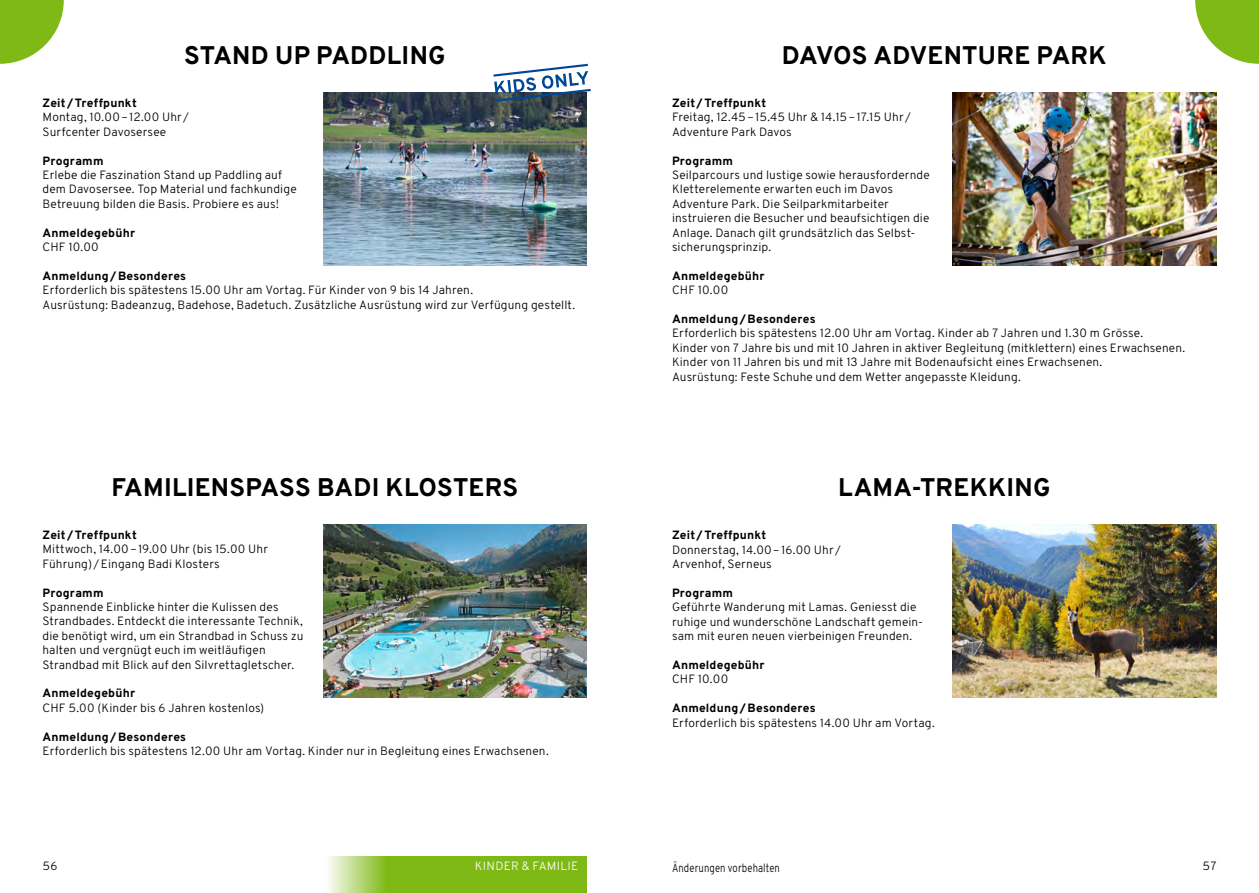
<style>
.page{position:relative;width:1259px;height:893px;background:#fff}
.page>*{position:absolute;margin:0;border:0;box-sizing:border-box;transform-origin:0 0}
.Angebot_Titel{font:800 25.5px "Overpass";letter-spacing:.01em;color:#000}
.Grundtext_Angebote{font:300 12px/14.4px "Overpass";letter-spacing:.01em;color:#000}
.Untertitel_Angebote{font:800 12px "Overpass";letter-spacing:.015em;color:#000}
.Grundtext_Angebote-2{font:300 12px "Overpass";letter-spacing:.01em;color:#000;scale:.8 1}
.t1{font:300 12px "Overpass";letter-spacing:.025em;color:#fff}
</style>
<div class="page">
<svg style="left:1195px;top:0;width:64px;height:64px"></svg>
<svg style="left:0;top:0;width:64px;height:64px"></svg>
<svg style="left:328px;top:856px;width:259px;height:37px;background:#8cc02f"></svg>
<img style="left:323px;top:93px;width:264px;height:172px">
<img style="left:323px;top:525px;width:264px;height:172px">
<img style="left:952px;top:93px;width:264px;height:172px">
<img style="left:952px;top:525px;width:264px;height:172px">
<svg style="left:491px;top:63px;width:100px;height:40px"></svg>
<p class="Angebot_Titel" style="left:184px;top:39px;width:263px">STAND UP PADDLING</p>
<p class="Untertitel_Angebote" style="left:43px;top:95px;width:96px">Zeit/Treffpunkt</p>
<p class="Grundtext_Angebote" style="left:43px;top:110px;width:148px">Montag, 10.00–12.00 Uhr/<br>Surfcenter Davosersee</p>
<p class="Untertitel_Angebote" style="left:43px;top:153px;width:62px">Programm</p>
<p class="Grundtext_Angebote" style="left:43px;top:168px;width:256px">Erlebe die Faszination Stand up Paddling auf dem Davosersee. Top Material und fachkundige<br>Betreuung bilden die Basis. Probiere es aus!</p>
<p class="Untertitel_Angebote" style="left:43px;top:225px;width:94px">Anmeldegebühr</p>
<p class="Grundtext_Angebote" style="left:43px;top:240px;width:58px">CHF 10.00</p>
<p class="Untertitel_Angebote" style="left:43px;top:268px;width:145px">Anmeldung/Besonderes</p>
<p class="Grundtext_Angebote" style="left:43px;top:283px;width:432px">Erforderlich bis spätestens 15.00 Uhr am Vortag. Für Kinder von 9 bis 14 Jahren.</p>
<p class="Grundtext_Angebote" style="left:43px;top:297px;width:534px">Ausrüstung: Badeanzug, Badehose, Badetuch. Zusätzliche Ausrüstung wird zur Verfügung gestellt.</p>
<p class="Angebot_Titel" style="left:111px;top:471px;width:408px">FAMILIENSPASS BADI KLOSTERS</p>
<p class="Untertitel_Angebote" style="left:43px;top:527px;width:96px">Zeit/Treffpunkt</p>
<p class="Grundtext_Angebote" style="left:43px;top:542px;width:227px">Mittwoch, 14.00–19.00 Uhr (bis 15.00 Uhr<br>Führung) /Eingang Badi Klosters</p>
<p class="Untertitel_Angebote" style="left:43px;top:585px;width:62px">Programm</p>
<p class="Grundtext_Angebote" style="left:43px;top:600px;width:262px">Spannende Einblicke hinter die Kulissen des Strandbades. Entdeckt die interessante Technik, die benötigt wird, um ein Strandbad in Schuss zu halten und vergnügt euch im weitläufigen Strandbad mit Blick auf den Silvrettagletscher.</p>
<p class="Untertitel_Angebote" style="left:43px;top:686px;width:94px">Anmeldegebühr</p>
<p class="Grundtext_Angebote" style="left:43px;top:700px;width:223px">CHF 5.00 (Kinder bis 6 Jahren kostenlos)</p>
<p class="Untertitel_Angebote" style="left:43px;top:729px;width:145px">Anmeldung/Besonderes</p>
<p class="Grundtext_Angebote" style="left:43px;top:744px;width:508px">Erforderlich bis spätestens 12.00 Uhr am Vortag. Kinder nur in Begleitung eines Erwachsenen.</p>
<p class="Angebot_Titel" style="left:782px;top:39px;width:326px">DAVOS ADVENTURE PARK</p>
<p class="Untertitel_Angebote" style="left:672px;top:95px;width:96px">Zeit/Treffpunkt</p>
<p class="Grundtext_Angebote" style="left:672px;top:110px;width:240px">Freitag, 12.45–15.45 Uhr &amp; 14.15–17.15 Uhr /<br>Adventure Park Davos</p>
<p class="Untertitel_Angebote" style="left:672px;top:153px;width:62px">Programm</p>
<p class="Grundtext_Angebote" style="left:672px;top:168px;width:259px">Seilparcours und lustige sowie herausfordernde Kletterelemente erwarten euch im Davos Adventure Park. Die Seilparkmitarbeiter instruieren die Besucher und beaufsichtigen die Anlage. Danach gilt grundsätzlich das Selbst&shy;sicherungsprinzip.</p>
<p class="Untertitel_Angebote" style="left:672px;top:268px;width:94px">Anmeldegebühr</p>
<p class="Grundtext_Angebote" style="left:672px;top:283px;width:58px">CHF 10.00</p>
<p class="Untertitel_Angebote" style="left:672px;top:311px;width:145px">Anmeldung/Besonderes</p>
<p class="Grundtext_Angebote" style="left:672px;top:326px;width:515px">Erforderlich bis spätestens 12.00 Uhr am Vortag. Kinder ab 7 Jahren und 1.30 m Grösse.<br>Kinder von 7 Jahre bis und mit 10 Jahren in aktiver Begleitung (mitklettern) eines Erwachsenen.<br>Kinder von 11 Jahren bis und mit 13 Jahre mit Bodenaufsicht eines Erwachsenen.<br>Ausrüstung: Feste Schuhe und dem Wetter angepasste Kleidung.</p>
<p class="Angebot_Titel" style="left:838px;top:471px;width:213px">LAMA-TREKKING</p>
<p class="Untertitel_Angebote" style="left:672px;top:528px;width:96px">Zeit/Treffpunkt</p>
<p class="Grundtext_Angebote" style="left:672px;top:542px;width:170px">Donnerstag, 14.00–16.00 Uhr/<br>Arvenhof, Serneus</p>
<p class="Untertitel_Angebote" style="left:672px;top:585px;width:62px">Programm</p>
<p class="Grundtext_Angebote" style="left:672px;top:600px;width:253px">Geführte Wanderung mit Lamas. Geniesst die ruhige und wunderschöne Landschaft gemein&shy;sam mit euren neuen vierbeinigen Freunden.</p>
<p class="Untertitel_Angebote" style="left:672px;top:657px;width:94px">Anmeldegebühr</p>
<p class="Grundtext_Angebote" style="left:672px;top:672px;width:58px">CHF 10.00</p>
<p class="Untertitel_Angebote" style="left:672px;top:700px;width:145px">Anmeldung/Besonderes</p>
<p class="Grundtext_Angebote" style="left:672px;top:715px;width:264px">Erforderlich bis spätestens 14.00 Uhr am Vortag.</p>
<p class="Grundtext_Angebote" style="left:43px;top:859px;width:17px">56</p>
<p class="t1" style="left:475px;top:859px;width:105px">KINDER &amp; FAMILIE</p>
<p class="Grundtext_Angebote-2" style="left:672px;top:860px;width:136px">Änderungen vorbehalten</p>
<p class="Grundtext_Angebote" style="left:1202px;top:859px;width:15px">57</p>
</div>
